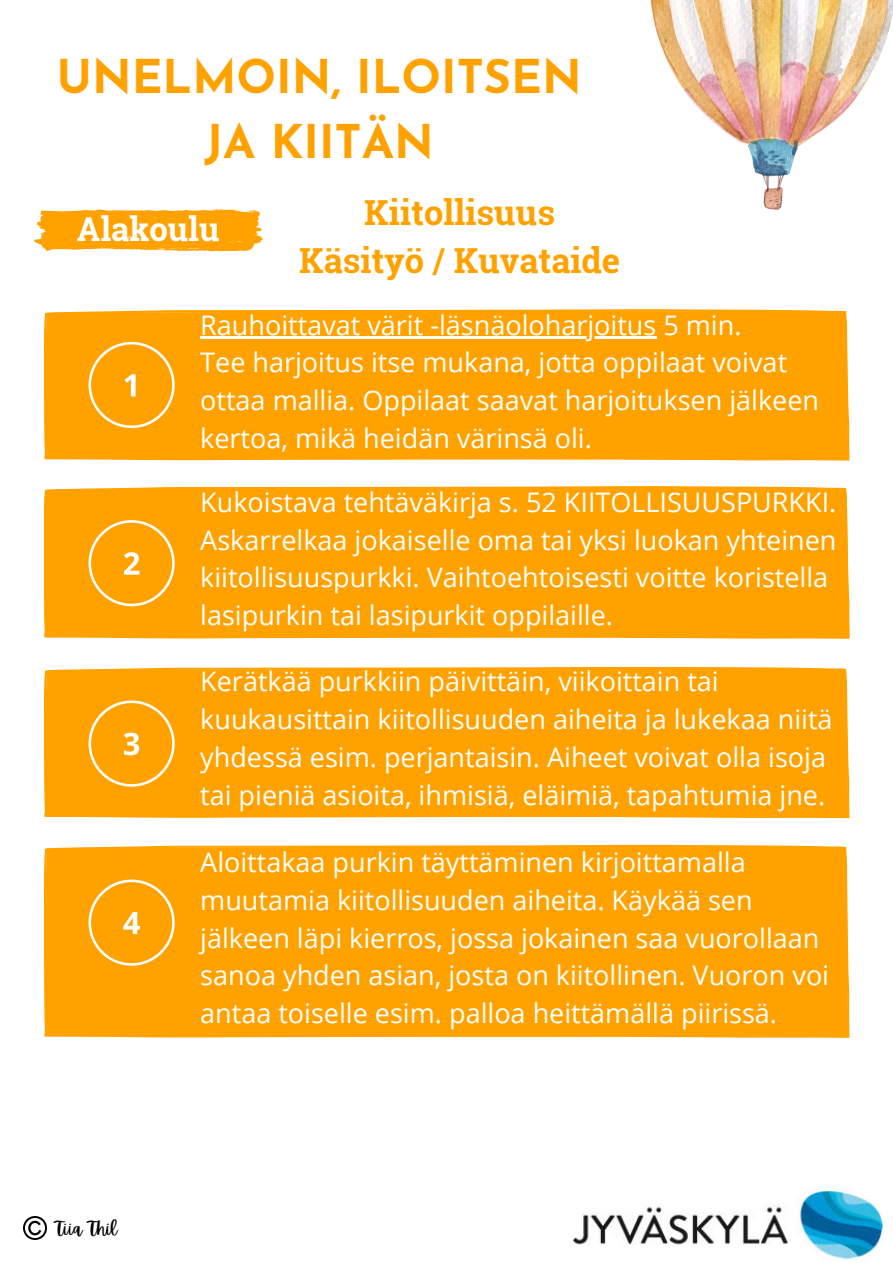
<style>
.page{position:relative;width:893px;height:1263px;background:#fff}
.page>*{position:absolute;margin:0;border:0;box-sizing:border-box;transform-origin:0 0}
.t1{font:700 46.5px/64.7px "Josefin Sans";color:#ffa200;text-align:center}
.t2{font:700 34.5px/47.8px "Roboto Slab";color:#ffa200;text-align:center}
.t3{font:700 33px "Roboto Slab";color:#fff}
.t4{font:27px/37.7px "Open Sans";color:#fff}
.t5{font:18px "Apricots";color:#000}
</style>
<div class="page">
<div style="left:44px;top:667px;width:805px;height:151px;background:#ffa200"></div>
<div style="left:44px;top:845px;width:805px;height:193px;background:#ffa200"></div>
<div style="left:44px;top:487px;width:805px;height:152px;background:#ffa200"></div>
<div style="left:44px;top:309px;width:805px;height:152px;background:#ffa200"></div>
<svg style="left:88px;top:342px;width:87px;height:86px"></svg>
<svg style="left:88px;top:520px;width:87px;height:86px"></svg>
<svg style="left:88px;top:700px;width:87px;height:86px"></svg>
<svg style="left:88px;top:879px;width:87px;height:86px"></svg>
<svg style="left:34px;top:209px;width:229px;height:42px"></svg>
<hr style="left:200px;top:336px;width:456px;height:3px;background:#fff">
<img style="left:574px;top:1187px;width:308px;height:74px">
<img style="left:650px;top:0;width:243px;height:209px">
<img style="left:24px;top:1216px;width:23px;height:23px">
<h1 class="t1" style="left:57px;top:49px;width:526px">UNELMOIN, ILOITSEN<br>JA KIITÄN</h1>
<p class="t2" style="left:299px;top:188px;width:323px">Kiitollisuus<br>Käsityö / Kuvataide</p>
<p class="t4" style="left:200px;top:305px;width:620px">Rauhoittavat värit -läsnäoloharjoitus 5 min.<br>Tee harjoitus itse mukana, jotta oppilaat voivat ottaa mallia. Oppilaat saavat harjoituksen jälkeen kertoa, mikä heidän värinsä oli.</p>
<p class="t3" style="left:77px;top:206px;width:144px">Alakoulu</p>
<p class="t4" style="left:200px;top:483px;width:637px">Kukoistava tehtäväkirja s. 52 KIITOLLISUUSPURKKI.<br>Askarrelkaa jokaiselle oma tai yksi luokan yhteinen kiitollisuuspurkki. Vaihtoehtoisesti voitte koristella lasipurkin tai lasipurkit oppilaille.</p>
<p class="t4" style="left:200px;top:662px;width:634px">Kerätkää purkkiin päivittäin, viikoittain tai kuukausittain kiitollisuuden aiheita ja lukekaa niitä yhdessä esim. perjantaisin. Aiheet voivat olla isoja tai pieniä asioita, ihmisiä, eläimiä, tapahtumia jne.</p>
<p class="t5" style="left:55px;top:1218px;width:63px">Tiia Thil</p>
<p class="t4" style="left:200px;top:843px;width:630px">Aloittakaa purkin täyttäminen kirjoittamalla muutamia kiitollisuuden aiheita. Käykää sen jälkeen läpi kierros, jossa jokainen saa vuorollaan sanoa yhden asian, josta on kiitollinen. Vuoron voi antaa toiselle esim. palloa heittämällä piirissä.</p>
</div>
